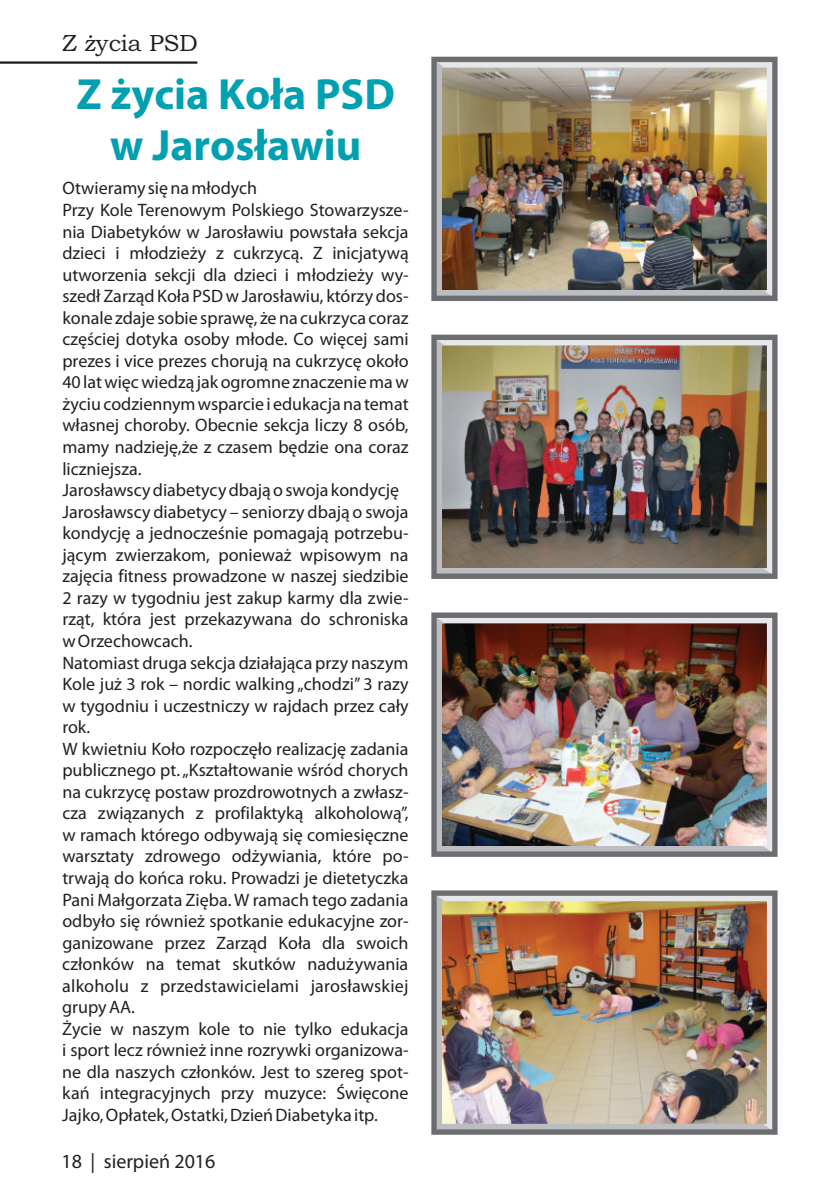
<style>
.page{position:relative;width:840px;height:1191px;background:#fff}
.page>*{position:absolute;margin:0;border:0;box-sizing:border-box;transform-origin:0 0}
.t1{font:700 43.8px/50.2px "Myriad Pl";color:#00a0b0;text-align:center}
.t2{font:23.4px "Bookman Old Style";color:#231f20}
.t3{font:20px "Myriad Pl";color:#231f20}
.t4{font:18px/21.6px "Myriad Pl";color:#231f20}
</style>
<div class="page">
<hr style="left:0;top:62px;width:197px;height:2px;background:#231f20">
<img style="left:431px;top:57px;width:346px;height:244px">
<img style="left:431px;top:334px;width:346px;height:245px">
<img style="left:431px;top:612px;width:346px;height:245px">
<img style="left:431px;top:890px;width:346px;height:244px">
<p class="t2" style="left:62px;top:34px;width:137px">Z życia PSD</p>
<h1 class="t1" style="left:77px;top:73px;width:319px">Z życia Koła PSD w Jarosławiu</h1>
<p class="t4" style="left:62px;top:179px;width:348px">Otwieramy się na młodych<br>Przy Kole Terenowym Polskiego Stowarzysze&shy;nia Diabetyków w Jarosławiu powstała sekcja dzieci i młodzieży z cukrzycą. Z inicjatywą utworzenia sekcji dla dzieci i młodzieży wy&shy;szedł Zarząd Koła PSD w Jarosławiu, którzy dos&shy;konale zdaje sobie sprawę, że na cukrzyca coraz częściej dotyka osoby młode. Co więcej sami prezes i vice prezes chorują na cukrzycę około 40 lat więc wiedzą jak ogromne znaczenie ma w życiu codziennym wsparcie i edukacja na temat własnej choroby. Obecnie sekcja liczy 8 osób, mamy nadzieję,że z czasem będzie ona coraz liczniejsza.<br>Jarosławscy diabetycy dbają o swoja kondycję Jarosławscy diabetycy – seniorzy dbają o swoja kondycję a jednocześnie pomagają potrzebu&shy;jącym zwierzakom, ponieważ wpisowym na zajęcia fitness prowadzone w naszej siedzibie 2 razy w tygodniu jest zakup karmy dla zwie&shy;rząt, która jest przekazywana do schroniska w Orzechowcach.<br>Natomiast druga sekcja działająca przy naszym Kole już 3 rok – nordic walking „chodzi” 3 razy w tygodniu i uczestniczy w rajdach przez cały rok.<br>W kwietniu Koło rozpoczęło realizację zadania publicznego pt. „Kształtowanie wśród chorych na cukrzycę postaw prozdrowotnych a zwłasz&shy;cza związanych z profilaktyką alkoholową”, w ramach którego odbywają się comiesięczne warsztaty zdrowego odżywiania, które po&shy;trwają do końca roku. Prowadzi je dietetyczka Pani Małgorzata Zięba. W ramach tego zadania odbyło się również spotkanie edukacyjne zor&shy;ganizowane przez Zarząd Koła dla swoich członków na temat skutków nadużywania alkoholu z przedstawicielami jarosławskiej grupy AA.<br>Życie w naszym kole to nie tylko edukacja i sport lecz również inne rozrywki organizowa&shy;ne dla naszych członków. Jest to szereg spot&shy;kań integracyjnych przy muzyce: Święcone Jajko, Opłatek, Ostatki, Dzień Diabetyka itp.</p>
<p class="t3" style="left:61px;top:1153px;width:155px">18 | sierpień 2016</p>
</div>
